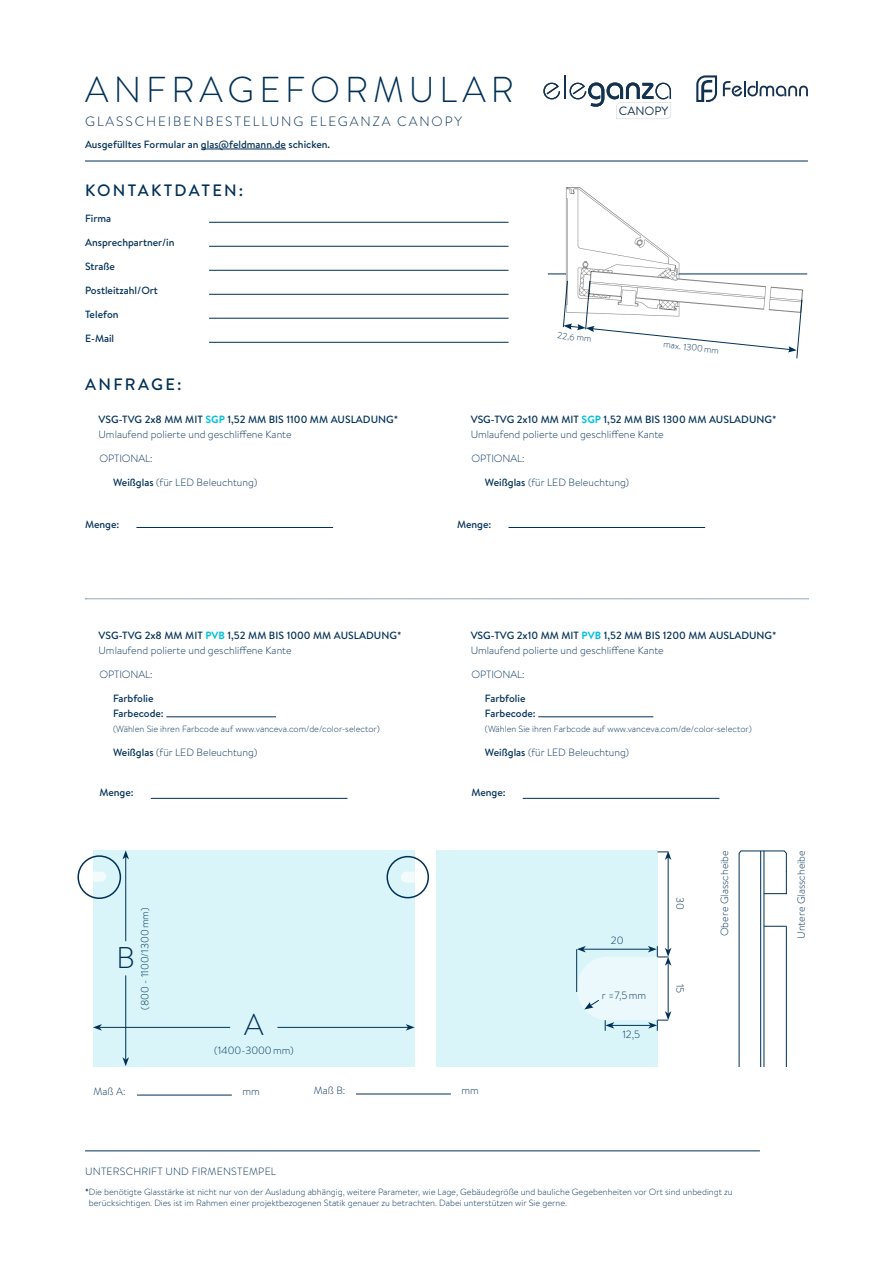
<style>
.page{position:relative;width:893px;height:1263px;background:#fff}
.page>*{position:absolute;margin:0;border:0;box-sizing:border-box;transform-origin:0 0}
.t1{font:300 36px "Brandon Text";letter-spacing:.14em;color:#003057}
.t2{font:300 30px "Brandon Text";color:#003057}
.t3{font:500 16.5px "Brandon Text";letter-spacing:.14em;color:#003057}
.t4{font:300 13.5px "Brandon Text";letter-spacing:.14em;color:#003057}
.t5{font:12px "Brandon Text";color:#133250}
.t6{font:500 10.5px/15px "Brandon Text";color:#003057}
.t7{font:300 10.5px "Brandon Text";color:#003057}
.t8{font:300 10.5px "Brandon Text";letter-spacing:.02em;color:#003057}
.t9{font:300 9px/10.8px "Brandon Text";color:#003057}
.s1{font-weight:700;color:#00c0de}
.s2{font-weight:300}
.s3{font-weight:500}
</style>
<div class="page">
<hr style="left:201px;top:149px;width:85px;height:1px;background:#003057">
<svg style="left:723px;top:81px;width:85px;height:15px"></svg>
<svg style="left:696px;top:75px;width:21px;height:27px"></svg>
<hr style="left:85px;top:1150px;width:675px;height:1px;background:#003057">
<hr style="left:209px;top:246px;width:299px;height:1px;background:#003057">
<hr style="left:209px;top:222px;width:299px;height:1px;background:#003057">
<hr style="left:209px;top:270px;width:299px;height:1px;background:#003057">
<hr style="left:209px;top:318px;width:299px;height:1px;background:#003057">
<hr style="left:209px;top:342px;width:299px;height:1px;background:#003057">
<hr style="left:209px;top:294px;width:299px;height:1px;background:#003057">
<hr style="left:85px;top:161px;width:723px;height:1px;background:#003057">
<svg style="left:543px;top:75px;width:128px;height:44px"></svg>
<svg style="left:568px;top:328px;width:232px;height:30px"></svg>
<img style="left:548px;top:187px;width:260px;height:141px">
<hr style="left:136px;top:527px;width:197px;height:1px;background:#003057">
<hr style="left:356px;top:1094px;width:95px;height:1px;background:#003057">
<hr style="left:137px;top:1095px;width:95px;height:1px;background:#003057">
<hr style="left:508px;top:527px;width:197px;height:1px;background:#003057">
<div style="left:93px;top:851px;width:322px;height:216px;background:#d9f5fa"></div>
<hr style="left:125px;top:857px;width:1px;height:84px;background:#003057">
<svg style="left:122px;top:850px;width:7px;height:9px"></svg>
<hr style="left:277px;top:1027px;width:131px;height:1px;background:#003057">
<svg style="left:406px;top:1024px;width:9px;height:7px"></svg>
<hr style="left:99px;top:1027px;width:131px;height:1px;background:#003057">
<svg style="left:93px;top:1024px;width:9px;height:7px"></svg>
<hr style="left:125px;top:975px;width:1px;height:85px;background:#003057">
<svg style="left:122px;top:1057px;width:7px;height:9px"></svg>
<svg style="left:401px;top:872px;width:14px;height:11px"></svg>
<svg style="left:93px;top:872px;width:13px;height:9px"></svg>
<svg style="left:738px;top:850px;width:49px;height:217px"></svg>
<div style="left:436px;top:851px;width:221px;height:216px;background:#d9f5fa"></div>
<hr style="left:668px;top:857px;width:1px;height:93px;background:#003057">
<svg style="left:657px;top:851px;width:14px;height:9px"></svg>
<hr style="left:576px;top:949px;width:1px;height:43px;background:#003057">
<svg style="left:577px;top:946px;width:94px;height:85px"></svg>
<div style="left:386px;top:856px;width:43px;height:42px;border:2px solid #003057;border-radius:50%"></div>
<div style="left:77px;top:855px;width:44px;height:44px;border:2px solid #003057;border-radius:50%"></div>
<hr style="left:166px;top:716px;width:110px;height:1px;background:#003057">
<hr style="left:538px;top:716px;width:115px;height:1px;background:#003057">
<hr style="left:151px;top:798px;width:196px;height:1px;background:#003057">
<hr style="left:523px;top:798px;width:196px;height:1px;background:#003057">
<svg style="left:85px;top:599px;width:724px;height:1px"></svg>
<h1 class="t1" style="left:85px;top:65px;width:430px">ANFRAGEFORMULAR</h1>
<p class="t4" style="left:85px;top:112px;width:379px">GLASSCHEIBENBESTELLUNG ELEGANZA CANOPY</p>
<p class="t6" style="left:85px;top:137px;width:247px">Ausgefülltes Formular an glas@feldmann.de schicken.</p>
<h3 class="t3" style="left:85px;top:179px;width:160px">KONTAKTDATEN:</h3>
<p class="t6" style="left:85px;top:211px;width:28px">Firma</p>
<p class="t6" style="left:85px;top:235px;width:91px">Ansprechpartner/in</p>
<p class="t6" style="left:85px;top:259px;width:32px">Straße</p>
<p class="t6" style="left:85px;top:283px;width:74px">Postleitzahl/Ort</p>
<p class="t6" style="left:85px;top:307px;width:35px">Telefon</p>
<p class="t6" style="left:85px;top:331px;width:31px">E-Mail</p>
<h3 class="t3" style="left:85px;top:373px;width:98px">ANFRAGE:</h3>
<p class="t5" style="left:619px;top:103px;width:51px">CANOPY</p>
<p class="t9" style="left:558px;top:330px;width:36px;rotate:6deg">22,6 mm</p>
<p class="t9" style="left:664px;top:339px;width:57px;rotate:6deg">max. 1300mm</p>
<p class="t6" style="left:99px;top:412px;width:301px">VSG-TVG 2x8 MM MIT <span class="s1">SGP</span> 1,52 MM BIS 1100 MM AUSLADUNG*<br><span class="s2">Umlaufend polierte und geschliffene Kante</span></p>
<p class="t7" style="left:99px;top:451px;width:55px">OPTIONAL:</p>
<p class="t7" style="left:113px;top:475px;width:146px"><span class="s3">Weißglas</span> (für LED Beleuchtung)</p>
<p class="t6" style="left:471px;top:412px;width:307px">VSG-TVG 2x10 MM MIT <span class="s1">SGP</span> 1,52 MM BIS 1300 MM AUSLADUNG*<br><span class="s2">Umlaufend polierte und geschliffene Kante</span></p>
<p class="t7" style="left:471px;top:451px;width:55px">OPTIONAL:</p>
<p class="t7" style="left:485px;top:475px;width:146px"><span class="s3">Weißglas</span> (für LED Beleuchtung)</p>
<p class="t6" style="left:85px;top:516px;width:36px">Menge:</p>
<p class="t6" style="left:457px;top:516px;width:36px">Menge:</p>
<p class="t6" style="left:99px;top:628px;width:304px">VSG-TVG 2x8 MM MIT <span class="s1">PVB</span> 1,52 MM BIS 1000 MM AUSLADUNG*<br><span class="s2">Umlaufend polierte und geschliffene Kante</span></p>
<p class="t7" style="left:99px;top:667px;width:55px">OPTIONAL:</p>
<p class="t6" style="left:113px;top:691px;width:52px">Farbfolie<br>Farbecode:</p>
<p class="t9" style="left:113px;top:723px;width:268px">(Wählen Sie ihren Farbcode auf www.vanceva.com/de/color-selector)</p>
<p class="t7" style="left:113px;top:745px;width:146px"><span class="s3">Weißglas</span> (für LED Beleuchtung)</p>
<p class="t6" style="left:471px;top:628px;width:307px">VSG-TVG 2x10 MM MIT <span class="s1">PVB</span> 1,52 MM BIS 1200 MM AUSLADUNG*<br><span class="s2">Umlaufend polierte und geschliffene Kante</span></p>
<p class="t7" style="left:471px;top:667px;width:55px">OPTIONAL:</p>
<p class="t6" style="left:485px;top:691px;width:52px">Farbfolie<br>Farbecode:</p>
<p class="t9" style="left:485px;top:723px;width:268px">(Wählen Sie ihren Farbcode auf www.vanceva.com/de/color-selector)</p>
<p class="t7" style="left:485px;top:745px;width:146px"><span class="s3">Weißglas</span> (für LED Beleuchtung)</p>
<p class="t6" style="left:99px;top:785px;width:36px">Menge:</p>
<p class="t6" style="left:471px;top:785px;width:36px">Menge:</p>
<h2 class="t2" style="left:116px;top:937px;width:20px">B</h2>
<p class="t7" style="left:138px;top:1010px;width:104px;rotate:-90deg">(800 - 1100/1300mm)</p>
<h2 class="t2" style="left:244px;top:1004px;width:21px">A</h2>
<p class="t7" style="left:214px;top:1043px;width:81px">(1400-3000mm)</p>
<p class="t7" style="left:94px;top:1084px;width:33px">Maß A:</p>
<p class="t7" style="left:242px;top:1084px;width:19px">mm</p>
<p class="t7" style="left:314px;top:1083px;width:33px">Maß B:</p>
<p class="t7" style="left:461px;top:1083px;width:19px">mm</p>
<p class="t8" style="left:85px;top:1164px;width:193px">UNTERSCHRIFT UND FIRMENSTEMPEL</p>
<p class="t7" style="left:611px;top:933px;width:14px">20</p>
<p class="t7" style="left:602px;top:988px;width:46px">r =7,5mm</p>
<p class="t7" style="left:622px;top:1027px;width:19px">12,5</p>
<p class="t7" style="left:687px;top:897px;width:14px;rotate:90deg">30</p>
<p class="t7" style="left:687px;top:984px;width:11px;rotate:90deg">15</p>
<p class="t7" style="left:717px;top:936px;width:87px;rotate:-90deg">Obere Glasscheibe</p>
<p class="t7" style="left:794px;top:938px;width:90px;rotate:-90deg">Untere Glasscheibe</p>
<p class="t9" style="left:89px;top:1186px;width:645px;text-indent:-4px"><span class="s3">*</span>Die benötigte Glasstärke ist nicht nur von der Ausladung abhängig, weitere Parameter, wie Lage, Gebäudegröße und bauliche Gegebenheiten vor Ort sind unbedingt zu berücksichtigen. Dies ist im Rahmen einer projektbezogenen Statik genauer zu betrachten. Dabei unterstützen wir Sie gerne.</p>
</div>
